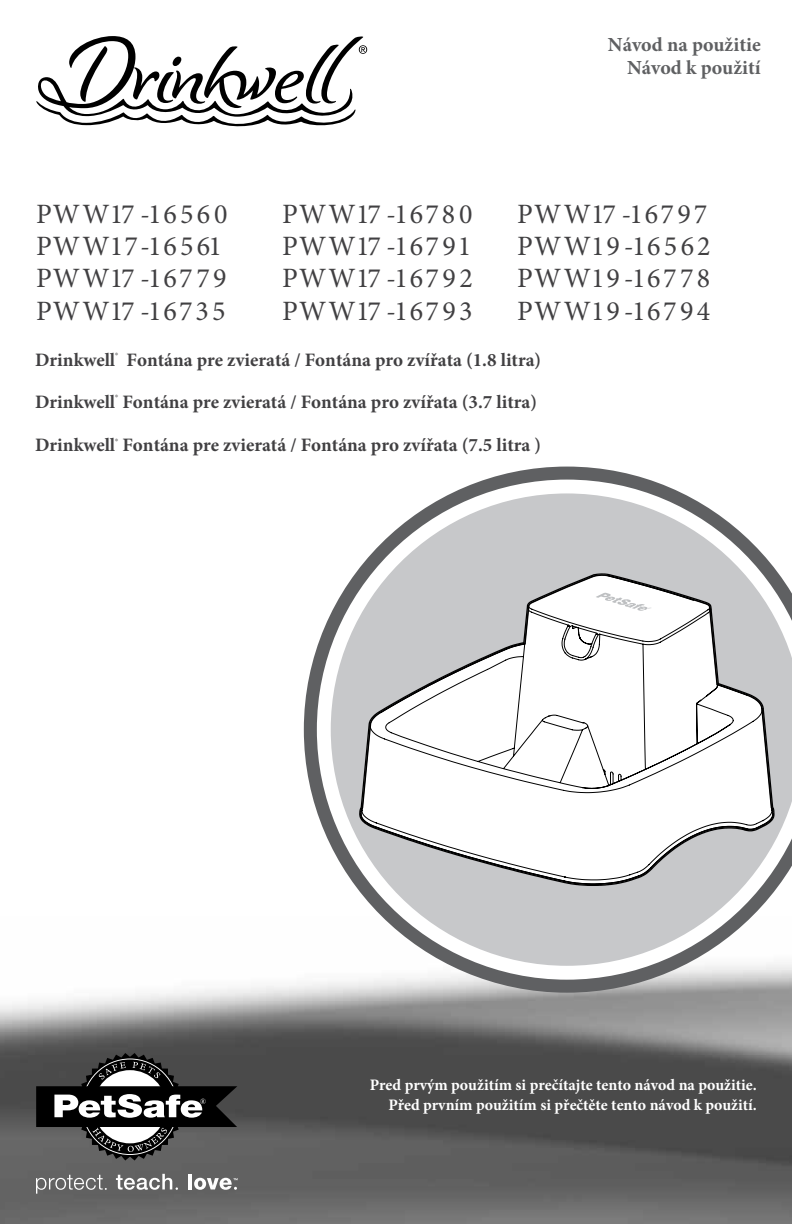
<style>
.page{position:relative;width:792px;height:1224px;background:#fff}
.page>*{position:absolute;margin:0;border:0;box-sizing:border-box;transform-origin:0 0}
.t1{font:28px/32.2px "Minion Pro";letter-spacing:.07em;color:#414042;text-align:justify}
.t2{font:700 20px/22.8px "Minion Pro";color:#5f6062;text-align:right}
.t3{font:700 19px "Minion Pro";color:#414042}
.t4{font:700 16px/19.6px "Minion Pro";color:#fff;text-align:right}
</style>
<div class="page">
<img style="left:0;top:985px;width:792px;height:239px">
<svg style="left:304px;top:467px;width:488px;height:526px"></svg>
<svg style="left:318px;top:480px;width:474px;height:499px"></svg>
<svg style="left:36px;top:1053px;width:201px;height:108px;background:#525252"></svg>
<hr style="left:188px;top:1174px;width:4px;height:15px;background:#fff">
<svg style="left:36px;top:1175px;width:71px;height:19px"></svg>
<svg style="left:116px;top:1174px;width:62px;height:16px"></svg>
<svg style="left:194px;top:1178px;width:44px;height:12px"></svg>
<svg style="left:36px;top:36px;width:331px;height:91px"></svg>
<p class="t2" style="left:608px;top:33px;width:154px">Návod na použitie<br>Návod k použití</p>
<h1 class="t1" style="left:282px;top:198px;width:192px">PWW17 -16780<br>PWW17 -16791<br>PWW17 -16792<br>PWW17 -16793</h1>
<h1 class="t1" style="left:517px;top:198px;width:195px">PWW17 -16797<br>PWW19-16562<br>PWW19-16778<br>PWW19-16794</h1>
<p class="t3" style="left:35px;top:346px;width:508px">Drinkwell<sup>®</sup> Fontána pre zvieratá / Fontána pro zvířata (1.8 litra)</p>
<p class="t3" style="left:35px;top:388px;width:503px">Drinkwell<sup>®</sup> Fontána pre zvieratá / Fontána pro zvířata (3.7 litra)</p>
<p class="t3" style="left:35px;top:431px;width:508px">Drinkwell<sup>®</sup> Fontána pre zvieratá / Fontána pro zvířata (7.5 litra )</p>
<h1 class="t1" style="left:36px;top:198px;width:193px;text-align:left">PWW17 -16560<br>PWW17-16561<br>PWW17 -16779<br>PWW17 -16735</h1>
<p class="t4" style="left:370px;top:1075px;width:389px">Pred prvým použitím si prečítajte tento návod na použitie.<br>Před prvním použitím si přečtěte tento návod k použití.</p>
</div>
